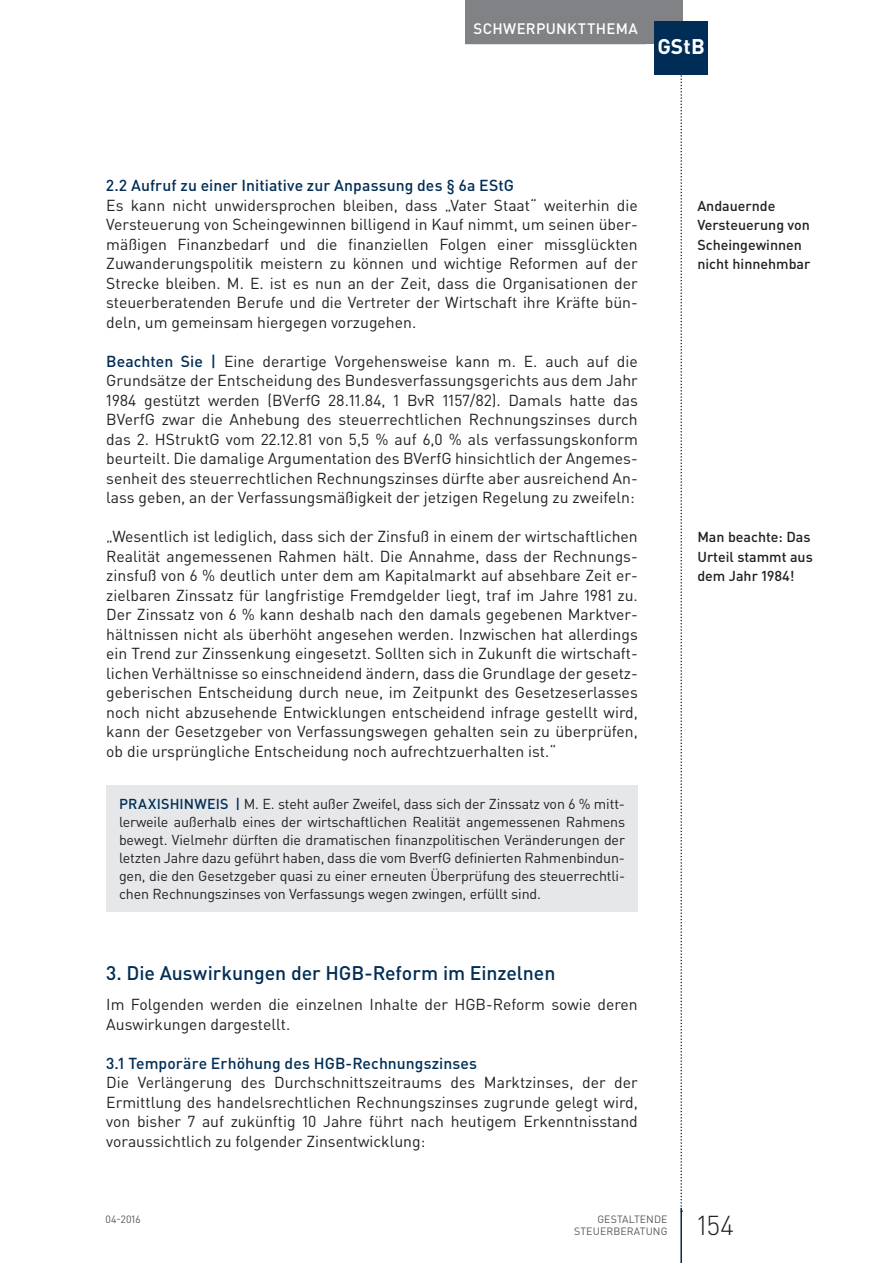
<style>
.page{position:relative;width:893px;height:1263px;background:#fff}
.page>*{position:absolute;margin:0;border:0;box-sizing:border-box;transform-origin:0 0}
.t1{font:300 27px "DIN Pro";color:#231f20}
.t2{font:700 21px "DIN Pro";color:#fff}
.t3{font:500 19.5px "DIN Pro";letter-spacing:-.005em;color:#002d56}
.t4{font:15.75px/19.5px "DIN Pro";color:#231f20;text-align:justify}
.t5{font:500 15.75px "DIN Pro";letter-spacing:.005em;color:#002d56}
.t6{font:500 15px "DIN Pro";letter-spacing:.02em;color:#fff}
.t7{font:14.25px/18px "DIN Pro";letter-spacing:-.01em;color:#231f20;text-align:justify}
.t8{font:500 14.25px/19.5px "DIN Pro";color:#231f20}
.t9{font:10.5px/12.8px "DIN Pro";letter-spacing:.01em;color:#57585a;text-align:right}
.s1{font-weight:500;color:#002d56}
</style>
<div class="page">
<svg style="left:680px;top:74px;width:2px;height:1134px"></svg>
<div style="left:638px;top:0;width:44px;height:44px;background:#808285"></div>
<hr style="left:680px;top:1208px;width:2px;height:55px;background:#002d56">
<div style="left:465px;top:0;width:181px;height:44px;background:#808285"></div>
<div style="left:655px;top:21px;width:53px;height:53px;background:#002d56"></div>
<div style="left:106px;top:785px;width:532px;height:126px;background:#e6e7e9"></div>
<p class="t6" style="left:473px;top:18px;width:166px">Schwerpun ktthema</p>
<h2 class="t2" style="left:657px;top:32px;width:49px">GStB</h2>
<p class="t5" style="left:106px;top:175px;width:409px">2.2 Aufruf zu einer Initiative zur Anpassung des § 6a EStG</p>
<p class="t4" style="left:106px;top:195px;width:533px">Es kann nicht unwidersprochen bleiben, dass „Vater Staat“ weiterhin die Versteuerung von Scheingewinnen billigend in Kauf nimmt, um seinen über&shy;mäßigen Finanzbedarf und die finanziellen Folgen einer missglückten Zuwanderungspolitik meistern zu können und wichtige Reformen auf der Strecke bleiben. M. E. ist es nun an der Zeit, dass die Organisationen der steuerberatenden Berufe und die Vertreter der Wirtschaft ihre Kräfte bün&shy;deln, um gemeinsam hiergegen vorzugehen.</p>
<p class="t4" style="left:106px;top:351px;width:533px"><span class="s1">Beachten Sie |</span> Eine derartige Vorgehensweise kann m. E. auch auf die Grundsätze der Entscheidung des Bundesverfassungsgerichts aus dem Jahr 1984 gestützt werden (BVerfG 28.11.84, 1 BvR 1157/82). Damals hatte das BVerfG zwar die Anhebung des steuerrechtlichen Rechnungszinses durch das 2. HStruktG vom 22.12.81 von 5,5 % auf 6,0 % als verfassungskonform beurteilt. Die damalige Argumentation des BVerfG hinsichtlich der Angemes&shy;senheit des steuerrechtlichen Rechnungszinses dürfte aber ausreichend An&shy;lass geben, an der Verfassungsmäßigkeit der jetzigen Regelung zu zweifeln:</p>
<p class="t4" style="left:106px;top:526px;width:533px">„Wesentlich ist lediglich, dass sich der Zinsfuß in einem der wirtschaftlichen Realität angemessenen Rahmen hält. Die Annahme, dass der Rechnungs&shy;zinsfuß von 6 % deutlich unter dem am Kapitalmarkt auf absehbare Zeit er&shy;zielbaren Zinssatz für langfristige Fremdgelder liegt, traf im Jahre 1981 zu.<br>Der Zinssatz von 6 % kann deshalb nach den damals gegebenen Marktver&shy;hältnissen nicht als überhöht angesehen werden. Inzwischen hat allerdings ein Trend zur Zinssenkung eingesetzt. Sollten sich in Zukunft die wirtschaft&shy;lichen Verhältnisse so einschneidend ändern, dass die Grundlage der gesetz&shy;geberischen Entscheidung durch neue, im Zeitpunkt des Gesetzeserlasses noch nicht abzusehende Entwicklungen entscheidend infrage gestellt wird, kann der Gesetzgeber von Verfassungswegen gehalten sein zu überprüfen, ob die ursprüngliche Entscheidung noch aufrechtzuerhalten ist.“</p>
<p class="t7" style="left:119px;top:794px;width:508px"><span class="s1">PRAXISH INWEIS |</span> M. E. steht außer Zweifel, dass sich der Zinssatz von 6 % mitt&shy;lerweile außerhalb eines der wirtschaftlichen Realität angemessenen Rahmens bewegt. Vielmehr dürften die dramatischen finanzpolitischen Veränderungen der letzten Jahre dazu geführt haben, dass die vom BverfG definierten Rahmenbindun&shy;gen, die den Gesetzgeber quasi zu einer erneuten Überprüfung des steuerrechtli&shy;chen Rechnungszinses von Verfassungs wegen zwingen, erfüllt sind.</p>
<p class="t3" style="left:106px;top:960px;width:451px">3. Die Auswirkungen der HGB-Reform im Einzelnen</p>
<p class="t4" style="left:106px;top:994px;width:533px">Im Folgenden werden die einzelnen Inhalte der HGB-Reform sowie deren<br>Auswirkungen dargestellt.</p>
<p class="t5" style="left:106px;top:1052px;width:372px">3.1 Temporäre Erhöhung des HGB-Rechnungszinses</p>
<p class="t4" style="left:106px;top:1072px;width:533px">Die Verlängerung des Durchschnittszeitraums des Marktzinses, der der Ermittlung des handelsrechtlichen Rechnungszinses zugrunde gelegt wird, von bisher 7 auf zukünftig 10 Jahre führt nach heutigem Erkenntnisstand voraussichtlich zu folgender Zinsentwicklung:</p>
<p class="t8" style="left:697px;top:195px;width:115px">Andauernde<br>Versteuerung von<br>Scheingewinnen nicht hinnehmbar</p>
<p class="t8" style="left:697px;top:527px;width:117px">Man beachte: Das<br>U rteil stammt aus dem Jahr 1984!</p>
<p class="t9" style="left:106px;top:1212px;width:37px">04-2016</p>
<p class="t9" style="left:574px;top:1212px;width:95px">GESTALTENDE<br>STEUERBERATUNG</p>
<h1 class="t1" style="left:697px;top:1207px;width:38px">154</h1>
</div>
